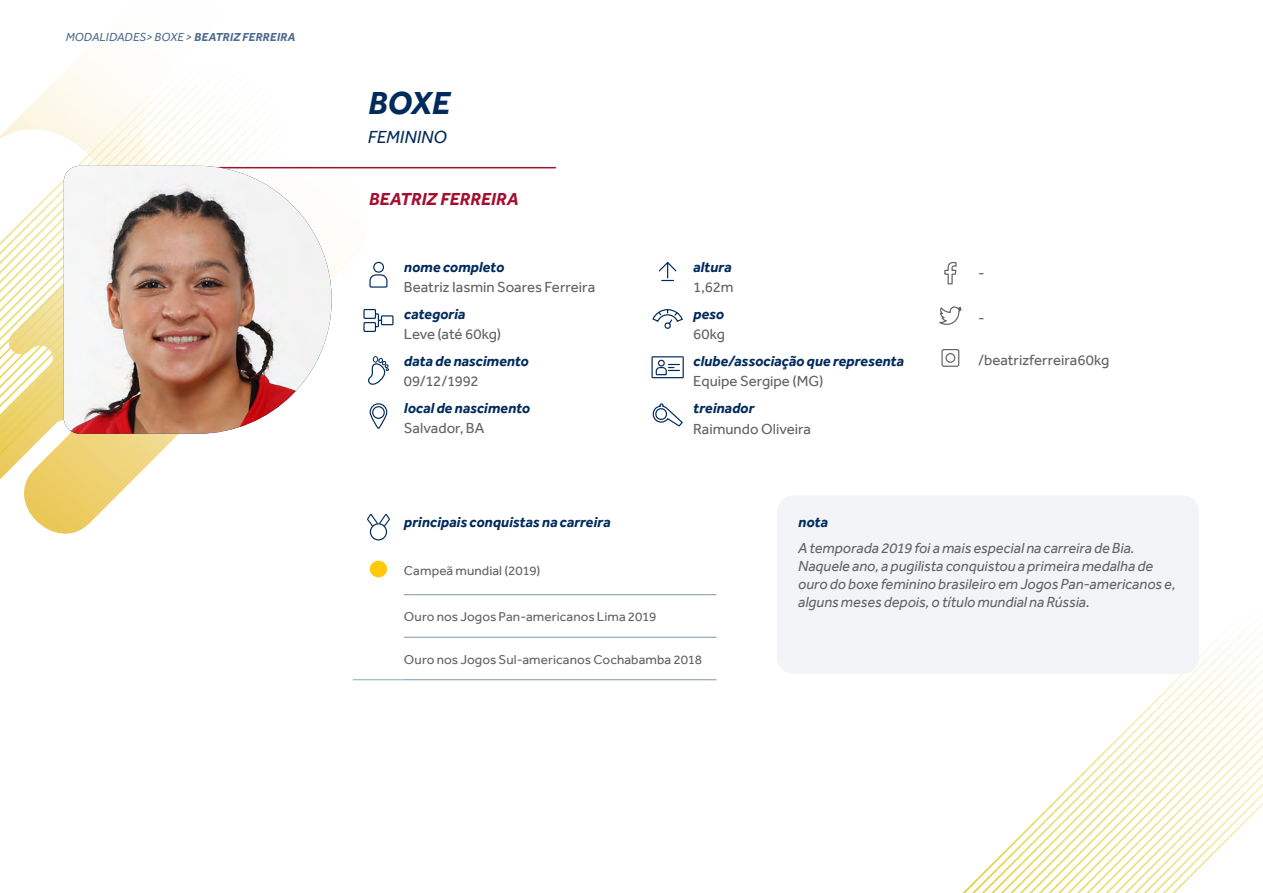
<style>
.page{position:relative;width:1263px;height:893px;background:#fff}
.page>*{position:absolute;margin:0;border:0;box-sizing:border-box;transform-origin:0 0}
.t1{font:italic 700 33px "Effra";color:#002b5c}
.t2{font:italic 700 18px "Effra";color:#a30f2f}
.t3{font:italic 18px "Effra";letter-spacing:.005em;color:#002b5c}
.t4{font:italic 15px/18px "Effra";color:#636363}
.t5{font:italic 700 15px "Effra";letter-spacing:-.005em;color:#002b5c}
.t6{font:15px "Effra";color:#636363}
.t7{font:13.2px "Effra";letter-spacing:.005em;color:#636363}
.t8{font:italic 12px "Effra";letter-spacing:.01em;color:#4d6b8d}
.s1{font-weight:700}
</style>
<div class="page">
<svg style="left:5px;top:123px;width:252px;height:8px"></svg>
<svg style="left:0;top:131px;width:260px;height:9px"></svg>
<svg style="left:71px;top:140px;width:191px;height:10px"></svg>
<svg style="left:35px;top:150px;width:230px;height:373px"></svg>
<svg style="left:29px;top:162px;width:236px;height:358px"></svg>
<svg style="left:0;top:180px;width:265px;height:332px"></svg>
<svg style="left:962px;top:675px;width:301px;height:218px"></svg>
<svg style="left:970px;top:684px;width:293px;height:209px"></svg>
<svg style="left:980px;top:694px;width:283px;height:199px"></svg>
<svg style="left:993px;top:707px;width:270px;height:186px"></svg>
<svg style="left:1010px;top:724px;width:253px;height:169px"></svg>
<svg style="left:369px;top:261px;width:19px;height:27px"></svg>
<svg style="left:363px;top:309px;width:31px;height:23px"></svg>
<svg style="left:368px;top:356px;width:21px;height:29px"></svg>
<svg style="left:369px;top:403px;width:19px;height:26px"></svg>
<svg style="left:944px;top:262px;width:13px;height:23px"></svg>
<svg style="left:939px;top:306px;width:23px;height:19px"></svg>
<svg style="left:941px;top:349px;width:19px;height:18px"></svg>
<hr style="left:103px;top:167px;width:453px;height:1px;background:#a30f2f">
<img style="left:64px;top:166px;width:268px;height:268px">
<svg style="left:658px;top:262px;width:19px;height:20px"></svg>
<svg style="left:652px;top:309px;width:31px;height:20px"></svg>
<svg style="left:651px;top:356px;width:33px;height:23px"></svg>
<svg style="left:652px;top:403px;width:31px;height:24px"></svg>
<div style="left:777px;top:495px;width:422px;height:179px;background:#f2f4f7;border-radius:17px"></div>
<hr style="left:404px;top:594px;width:312px;height:1px;background:#8095ad">
<hr style="left:404px;top:637px;width:312px;height:1px;background:#8095ad">
<hr style="left:353px;top:679px;width:51px;height:1px;background:#80b8a2">
<hr style="left:404px;top:679px;width:312px;height:1px;background:#8095ad">
<div style="left:370px;top:523px;width:17px;height:17px;border:1px solid #002b5c;border-radius:50%"></div>
<svg style="left:367px;top:514px;width:23px;height:14px"></svg>
<div style="left:370px;top:561px;width:17px;height:16px;background:#ffc90a;border-radius:50%"></div>
<p class="t8" style="left:66px;top:30px;width:231px">MODALIDADES&gt; Boxe &gt; <span class="s1">BEATRIZ FERREIRA</span></p>
<h1 class="t1" style="left:368px;top:83px;width:83px">BOXE</h1>
<p class="t3" style="left:368px;top:127px;width:81px">FEMININO</p>
<p class="t2" style="left:369px;top:188px;width:151px">BEATRIZ FERREIRA</p>
<p class="t5" style="left:404px;top:258px;width:102px">nome completo</p>
<p class="t6" style="left:404px;top:278px;width:193px">Beatriz Iasmin Soares Ferreira</p>
<p class="t5" style="left:404px;top:305px;width:63px">categoria</p>
<p class="t6" style="left:404px;top:325px;width:99px">Leve (até 60kg)</p>
<p class="t5" style="left:404px;top:352px;width:126px">data de nascimento</p>
<p class="t6" style="left:404px;top:372px;width:76px">09/12/1992</p>
<p class="t5" style="left:404px;top:399px;width:128px">local de nascimento</p>
<p class="t6" style="left:404px;top:420px;width:82px">Salvador, BA</p>
<p class="t5" style="left:693px;top:258px;width:40px">altura</p>
<p class="t6" style="left:693px;top:278px;width:42px">1,62m</p>
<p class="t5" style="left:693px;top:305px;width:32px">peso</p>
<p class="t6" style="left:693px;top:325px;width:33px">60kg</p>
<p class="t5" style="left:693px;top:352px;width:212px">clube/associação que representa</p>
<p class="t6" style="left:693px;top:373px;width:132px">Equipe Sergipe (MG)</p>
<p class="t5" style="left:693px;top:399px;width:63px">treinador</p>
<p class="t6" style="left:693px;top:420px;width:119px">Raimundo Oliveira</p>
<p class="t6" style="left:978px;top:264px;width:8px">-</p>
<p class="t6" style="left:978px;top:309px;width:8px">-</p>
<p class="t6" style="left:978px;top:351px;width:133px">/beatrizferreira60kg</p>
<p class="t5" style="left:404px;top:513px;width:208px">principais conquistas na carreira</p>
<p class="t7" style="left:404px;top:563px;width:138px">Campeã mundial (2019)</p>
<p class="t7" style="left:404px;top:609px;width:254px">Ouro nos Jogos Pan-americanos Lima 2019</p>
<p class="t7" style="left:404px;top:652px;width:300px">Ouro nos Jogos Sul-americanos Cochabamba 2018</p>
<p class="t5" style="left:798px;top:513px;width:31px">nota</p>
<p class="t4" style="left:798px;top:539px;width:379px">A temporada 2019 foi a mais especial na carreira de Bia.<br>Naquele ano, a pugilista conquistou a primeira medalha de ouro do boxe feminino brasileiro em Jogos Pan-americanos e, alguns meses depois, o título mundial na Rússia.</p>
</div>
